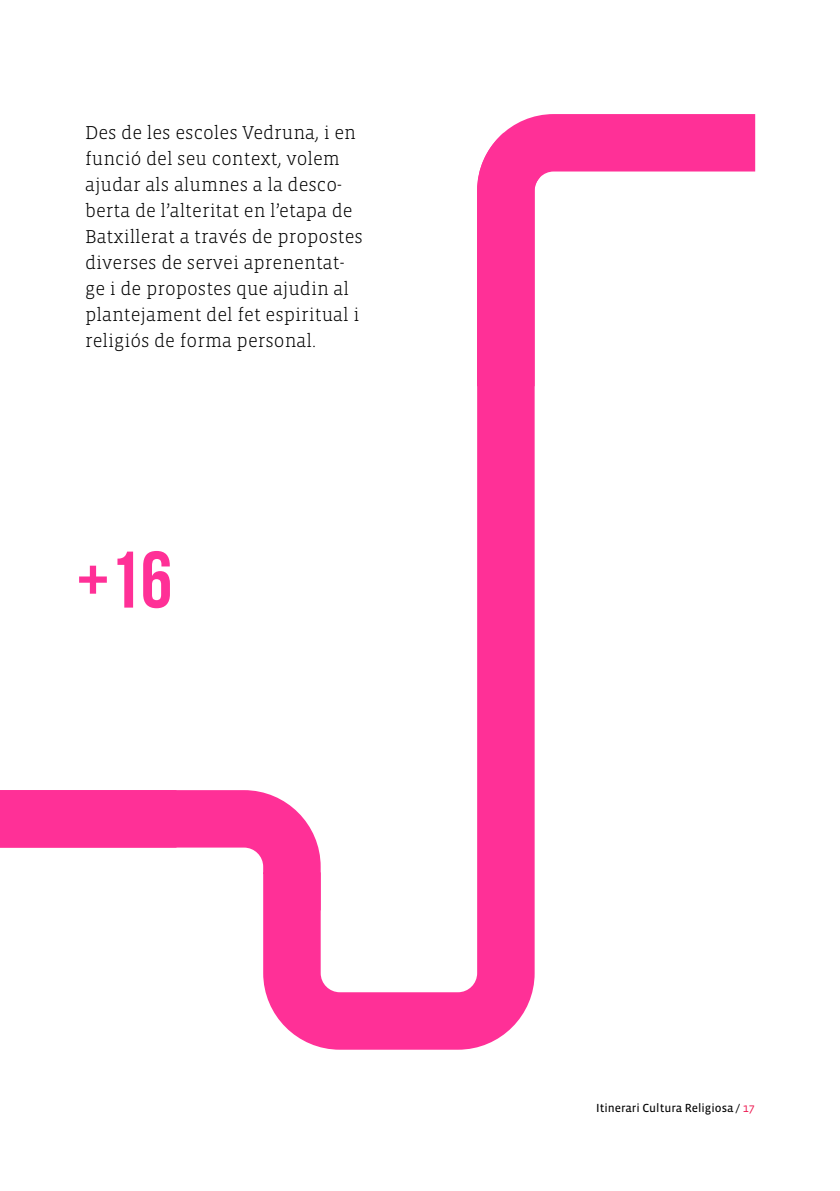
<style>
.page{position:relative;width:840px;height:1191px;background:#fff}
.page>*{position:absolute;margin:0;border:0;box-sizing:border-box;transform-origin:0 0}
.t1{font:700 80px "Bebas Neue";color:#ff3097}
.t2{font:300 19px/26px "Vista Slab OT";color:#000}
.t3{font:12px "Vista Sans OT";color:#000}
.s1{font-style:inherit}
.s2{color:#ed174f}
</style>
<div class="page">
<svg style="left:263px;top:386px;width:272px;height:663px"></svg>
<svg style="left:0;top:670px;width:320px;height:240px"></svg>
<svg style="left:477px;top:114px;width:277px;height:272px"></svg>
<p class="t2" style="left:85px;top:120px;width:279px">Des de les escoles Vedruna, i en funció del seu context, volem ajudar als alumnes a la desco&shy;berta de l’alteritat en l’etapa de<br>Batxillerat a través de propostes diverses de servei aprenentat&shy;ge i de propostes que ajudin al plantejament del fet espiritual i religiós de forma personal.</p>
<h1 class="t1" style="left:77px;top:536px;width:97px">+16</h1>
<p class="t3" style="left:595px;top:1101px;width:160px">Itinerari Cultura Religiosa <span class="s1">/</span> <span class="s2">17</span></p>
</div>
